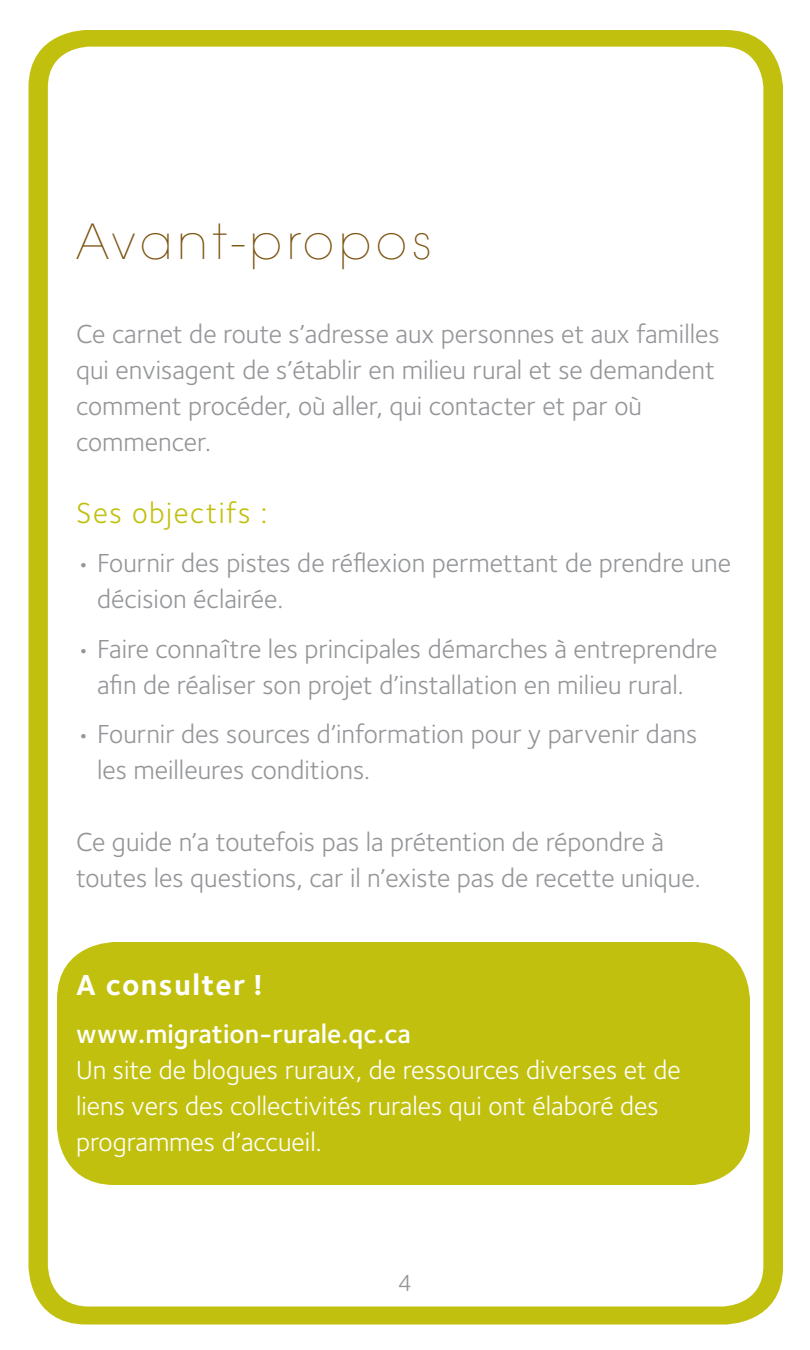
<style>
.page{position:relative;width:810px;height:1350px;background:#fff}
.page>*{position:absolute;margin:0;border:0;box-sizing:border-box;transform-origin:0 0}
.t1{font:200 48px "Avant Garde";letter-spacing:.1em;color:#7c5310}
.t2{font:30px "Foundry Sterling";letter-spacing:.05em;color:#c2c00f}
.t3{font:700 30px "Foundry Sterling";letter-spacing:.05em;color:#fff}
.t4{font:27px/36px "Foundry Sterling";color:#939598}
.t5{font:27px/36px "Foundry Sterling";color:#fff}
.t6{font:600 27px "Foundry Sterling";color:#fff}
</style>
<div class="page">
<div style="left:28px;top:30px;width:755px;height:1294px;background:#c2c00f;border-radius:58px"></div>
<div style="left:48px;top:47px;width:715px;height:1259px;background:#fff;border-radius:41px"></div>
<div style="left:57px;top:942px;width:693px;height:243px;background:#c2c00f;border-radius:58px"></div>
<svg style="left:221px;top:639px;width:9px;height:19px"></svg>
<h1 class="t1" style="left:76px;top:213px;width:358px">Avant-propos</h1>
<p class="t4" style="left:76px;top:315px;width:645px">Ce carnet de route s’adresse aux personnes et aux familles qui envisagent de s’établir en milieu rural et se demandent comment procéder, où aller, qui contacter et par où commencer.</p>
<p class="t2" style="left:76px;top:495px;width:193px">Ses objectifs :</p>
<p class="t4" style="left:97px;top:545px;width:636px;text-indent:-21px">• Fournir des pistes de réflexion permettant de prendre une décision éclairée.</p>
<p class="t4" style="left:76px;top:630px;width:643px;text-align:center">• Faire conna tre les principales démarches à entreprendre afin de réaliser son projet d’installation en milieu rural.</p>
<p class="t4" style="left:97px;top:716px;width:602px;text-indent:-21px">• Fournir des sources d’information pour y parvenir dans les meilleures conditions.</p>
<p class="t4" style="left:76px;top:824px;width:626px">Ce guide n’a toutefois pas la prétention de répondre à toutes les questions, car il n’existe pas de recette unique.</p>
<p class="t3" style="left:76px;top:967px;width:189px">A consulter !</p>
<p class="t6" style="left:76px;top:1018px;width:336px">www.migration-rurale.qc.ca</p>
<p class="t5" style="left:76px;top:1052px;width:606px">Un site de blogues ruraux, de ressources diverses et de liens vers des collectivités rurales qui ont élaboré des programmes d’accueil.</p>
</div>
